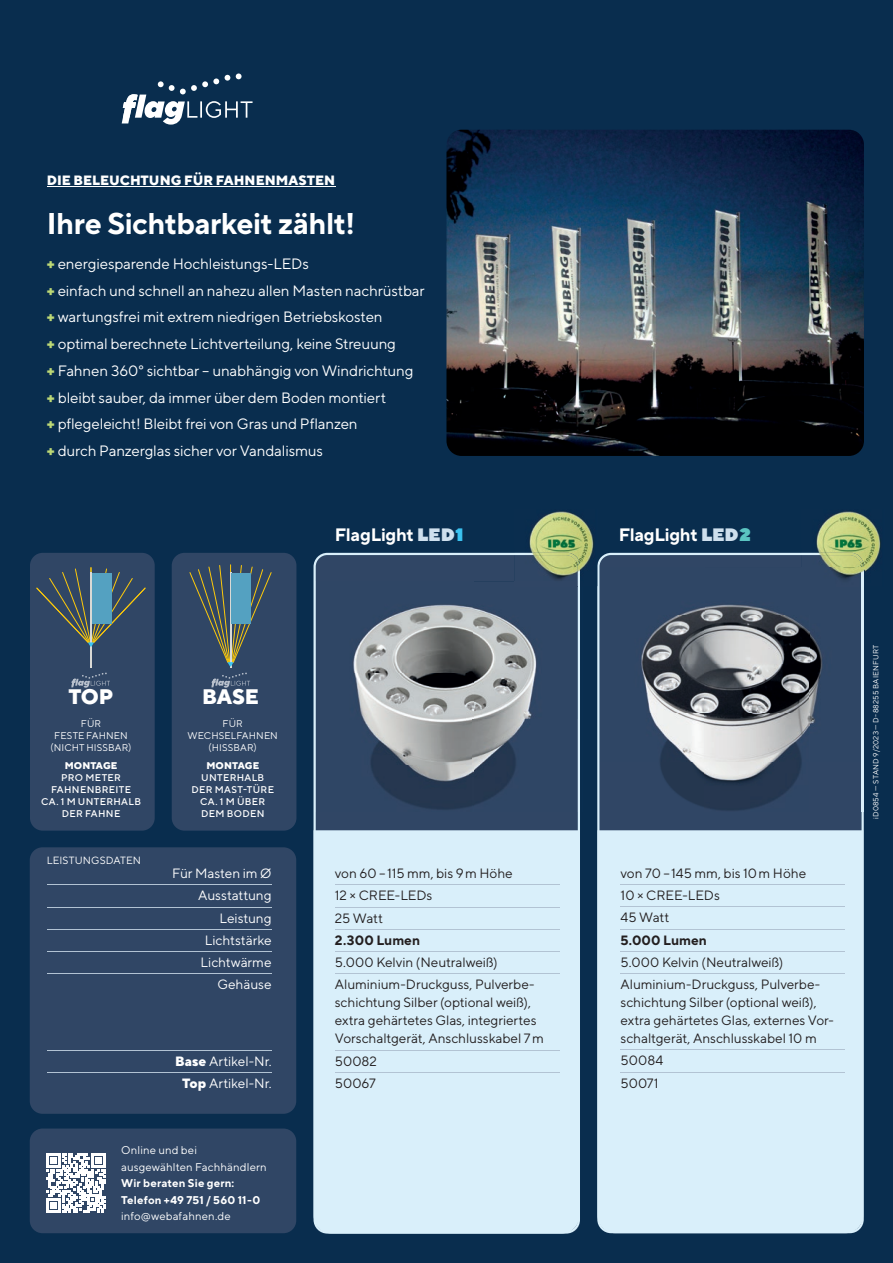
<style>
.page{position:relative;width:893px;height:1263px;background:#092d4e}
.page>*{position:absolute;margin:0;border:0;box-sizing:border-box;transform-origin:0 0}
.t1{font:700 30px "TT Norms Pro";letter-spacing:-.015em;color:#fff}
.t2{font:800 21px "TT Norms Pro";letter-spacing:-.01em;color:#fff}
.t3{font:700 18px "TT Norms Pro";letter-spacing:-.015em;color:#fff}
.t4{font:15px/26.7px "TT Norms Pro";letter-spacing:-.005em;color:#fff}
.t5{font:13.5px/22.2px "TT Norms Pro";letter-spacing:-.005em;color:#231f20}
.t6{font:13.5px/22.2px "TT Norms Pro";color:#fff;text-align:right}
.t7{font:800 13.5px "TT Norms Pro";letter-spacing:.005em;color:#fff}
.t8{font:700 13.5px "TT Norms Pro";color:#231f20}
.t9{font:11.25px/16.5px "TT Norms Pro";letter-spacing:.015em;color:#fff}
.t10{font:700 11.25px/16.5px "TT Norms Pro";letter-spacing:.015em;color:#fff}
.t11{font:10.5px "TT Norms Pro";letter-spacing:.01em;color:#fff}
.t12{font:500 9.75px/12px "TT Norms Pro";letter-spacing:.035em;color:#fff;text-align:center}
.t13{font:9.75px/12px "TT Norms Pro";letter-spacing:.015em;color:#fff;text-align:center}
.t14{font:800 9.75px "TT Norms Pro";letter-spacing:.01em;color:#fff}
.t15{font:7.5px "TT Norms Pro";letter-spacing:.025em;color:#fff}
.s1{font-weight:800;color:#bdd976}
.s2{font-weight:900;color:#cedfed}
.s3{font-weight:900;color:#3bc3f1}
.s4{font-weight:900;color:#5ac4c1}
.s5{font-weight:800}
</style>
<div class="page">
<div style="left:172px;top:553px;width:124px;height:278px;background:#304665;border-radius:13px"></div>
<div style="left:30px;top:1128px;width:266px;height:105px;background:#304665;border-radius:13px"></div>
<div style="left:30px;top:553px;width:125px;height:278px;background:#304665;border-radius:13px"></div>
<div style="left:30px;top:847px;width:266px;height:267px;background:#304665;border-radius:13px"></div>
<hr style="left:47px;top:186px;width:288px;height:1px;background:#fff">
<hr style="left:47px;top:884px;width:225px;height:1px;background:#b2c3d3">
<hr style="left:47px;top:907px;width:225px;height:1px;background:#b2c3d3">
<hr style="left:47px;top:929px;width:225px;height:1px;background:#b2c3d3">
<hr style="left:47px;top:951px;width:225px;height:1px;background:#b2c3d3">
<hr style="left:47px;top:973px;width:225px;height:1px;background:#b2c3d3">
<hr style="left:47px;top:1050px;width:225px;height:1px;background:#b2c3d3">
<hr style="left:47px;top:1072px;width:225px;height:1px;background:#b2c3d3">
<svg style="left:47px;top:1154px;width:58px;height:58px"></svg>
<hr style="left:230px;top:573px;width:1px;height:95px;background:#d9d9d5">
<svg style="left:189px;top:565px;width:83px;height:101px"></svg>
<svg style="left:211px;top:672px;width:39px;height:16px"></svg>
<hr style="left:90px;top:573px;width:2px;height:95px;background:#d9d9d5">
<svg style="left:36px;top:568px;width:110px;height:79px"></svg>
<svg style="left:71px;top:672px;width:39px;height:16px"></svg>
<svg style="left:122px;top:73px;width:131px;height:52px"></svg>
<svg style="left:313px;top:553px;width:267px;height:680px;fill:#d9effa"></svg>
<svg style="left:597px;top:553px;width:267px;height:680px;fill:#d9effa"></svg>
<img style="left:861px;top:586px;width:3px;height:225px">
<img style="left:600px;top:567px;width:209px;height:195px">
<img style="left:809px;top:586px;width:52px;height:176px">
<img style="left:600px;top:762px;width:261px;height:49px">
<img style="left:801px;top:511px;width:80px;height:61px">
<img style="left:801px;top:553px;width:63px;height:33px">
<img style="left:514px;top:511px;width:80px;height:60px">
<img style="left:514px;top:553px;width:66px;height:33px">
<img style="left:446px;top:130px;width:418px;height:326px">
<p class="t7" style="left:47px;top:171px;width:290px">DIE BELEUCHTUNG FÜR FAHNENMASTEN</p>
<h1 class="t1" style="left:47px;top:203px;width:310px">Ihre Sichtbarkeit zählt!</h1>
<p class="t4" style="left:47px;top:250px;width:379px"><span class="s1">+</span> energiesparende Hochleistungs-LEDs<br><span class="s1">+</span> einfach und schnell an nahezu allen Masten nachrüstbar <span class="s1">+</span> wartungsfrei mit extrem niedrigen Betriebskosten<br><span class="s1">+</span> optimal berechnete Lichtverteilung, keine Streuung<br><span class="s1">+</span> Fahnen 360° sichtbar – unabhängig von Windrichtung <span class="s1">+</span> bleibt sauber, da immer über dem Boden montiert<br><span class="s1">+</span> pflegeleicht! Bleibt frei von Gras und Pflanzen<br><span class="s1">+</span> durch Panzerglas sicher vor Vandalismus</p>
<h3 class="t3" style="left:335px;top:523px;width:130px">FlagLight <span class="s2">LED</span><span class="s3">1</span></h3>
<h3 class="t3" style="left:619px;top:523px;width:133px">FlagLight <span class="s2">LED</span><span class="s4">2</span></h3>
<h2 class="t2" style="left:68px;top:683px;width:47px">TOP</h2>
<h2 class="t2" style="left:202px;top:683px;width:58px">BASE</h2>
<p class="t13" style="left:51px;top:717px;width:83px">FÜR<br>FESTE FAHNEN (NICHT HISSBAR)</p>
<p class="t14" style="left:65px;top:759px;width:54px">MONTAGE</p>
<p class="t12" style="left:41px;top:771px;width:101px">PRO METER<br>FAHNENBREITE<br>CA. 1 M UNTERHALB<br>DER FAHNE</p>
<p class="t11" style="left:47px;top:854px;width:96px">LEISTUNGSDATEN</p>
<p class="t13" style="left:188px;top:717px;width:92px">FÜR<br>WECHSELFAHNEN (HISSBAR)</p>
<p class="t14" style="left:206px;top:759px;width:54px">MONTAGE</p>
<p class="t12" style="left:191px;top:771px;width:84px">UNTERHALB<br>DER MAST-TÜRE<br>CA. 1 M ÜBER<br>DEM BODEN</p>
<p class="t6" style="left:172px;top:862px;width:101px">Für Masten im Ø<br>Ausstattung<br>Leistung<br>Lichtstärke<br>Lichtwärme<br>Gehäuse</p>
<p class="t6" style="left:175px;top:1049px;width:98px;text-align:center"><span class="s5">Base</span> Artikel-Nr.<br><span class="s5">Top</span> Artikel-Nr.</p>
<p class="t9" style="left:121px;top:1141px;width:147px">Online und bei ausgewählten Fachhändlern</p>
<p class="t10" style="left:121px;top:1174px;width:141px">Wir beraten Sie gern:<br>Telefon +49 751 / 560 11-0</p>
<p class="t9" style="left:121px;top:1207px;width:111px">info@webafahnen.de</p>
<p class="t5" style="left:335px;top:862px;width:179px">von 60 – 115 mm, bis 9 m Höhe<br>12 × CREE-LEDs<br>25 Watt</p>
<p class="t8" style="left:335px;top:931px;width:87px">2.300 Lumen</p>
<p class="t5" style="left:335px;top:951px;width:201px">5.000 Kelvin (Neutralweiß)<br>Aluminium-Druckguss, Pulverbe-</p>
<p class="t5" style="left:335px;top:993px;width:210px;line-height:18px">schichtung Silber (optional weiß), extra gehärtetes Glas, integriertes<br>Vorschaltgerät, Anschlusskabel 7 m</p>
<p class="t5" style="left:335px;top:1049px;width:44px">50082<br>50067</p>
<p class="t5" style="left:621px;top:861px;width:187px">von 70 – 145 mm, bis 10 m Höhe<br>10 × CREE-LEDs<br>45 Watt</p>
<p class="t8" style="left:621px;top:931px;width:88px">5.000 Lumen</p>
<p class="t5" style="left:621px;top:950px;width:201px">5.000 Kelvin (Neutralweiß)<br>Aluminium-Druckguss, Pulverbe-</p>
<p class="t5" style="left:621px;top:993px;width:215px;line-height:18px">schichtung Silber (optional weiß), extra gehärtetes Glas, externes Vor&shy;schaltgerät, Anschlusskabel 10 m</p>
<p class="t5" style="left:621px;top:1049px;width:44px">50084<br>50071</p>
<p class="t15" style="left:871px;top:819px;width:176px;rotate:-90deg">iD0854 — STAND 9/2023 — D-88255 BAIENFURT</p>
</div>
